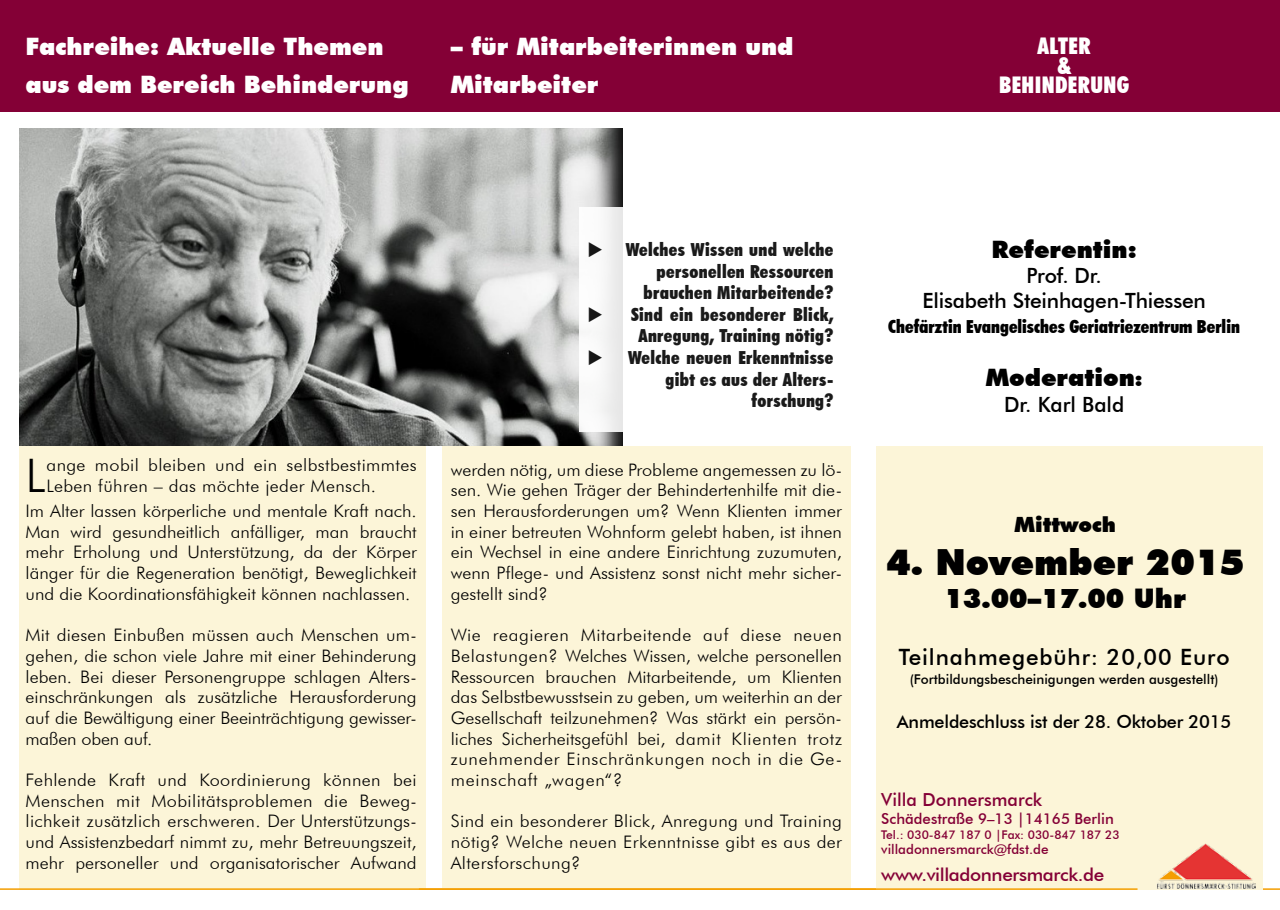
<style>
.page{position:relative;width:1280px;height:910px;background:#fff}
.page>*{position:absolute;margin:0;border:0;box-sizing:border-box;transform-origin:0 0}
.t1{font:300 46.2px "Futura BT";color:#000;scale:1.05 1}
.t2{font:900 36px "Futura BT";color:#000}
.t3{font:900 27px "Futura BT";color:#000}
.t4{font:900 24px/37.5px "Futura BT";color:#fff}
.t5{font:900 24px "Futura BT";color:#000}
.t6{font:900 condensed 22.95px/19.5px "Futura BT";letter-spacing:.02em;color:#fff;text-align:center}
.t7{font:500 22.5px "Futura BT";letter-spacing:.04em;color:#000}
.t8{font:500 21px/25.2px "Futura BT";letter-spacing:-.01em;color:#000;text-align:center}
.t9{font:900 21px "Futura BT";color:#000}
.t10{font:900 condensed 18px/21.6px "Futura BT";letter-spacing:.02em;color:#000;text-align:right}
.t11{font:900 condensed 18px "Futura BT";color:#000}
.t12{font:500 18px "Futura BT";letter-spacing:-.01em;color:#000}
.t13{font:500 18px "Futura BT";letter-spacing:-.02em;color:#840036;scale:1.05 1}
.t14{font:500 18px "Futura BT";color:#840036}
.t15{font:300 17.25px/20.7px "Futura BT";color:#000;text-align:justify;scale:1.05 1}
.t16{font:300 17.25px/20.7px "Futura BT";letter-spacing:.02em;color:#000;scale:1.05 1}
.t17{font:500 15px "Futura BT";color:#840036}
.t18{font:500 13.5px "Futura BT";color:#000}
.t19{font:500 13.5px "Futura BT";color:#840036}
.t20{font:500 12px "Futura BT";color:#840036}
.s1{font-size:24.15px}
.s2{font-size:20.7px}
</style>
<div class="page">
<img style="left:19px;top:129px;width:603px;height:317px">
<div style="left:19px;top:446px;width:406px;height:444px;background:#fcf5d8"></div>
<div style="left:0;top:0;width:1280px;height:112px;background:#840036"></div>
<hr style="left:419px;top:888px;width:861px;height:2px;background:#f49e00">
<div style="left:442px;top:446px;width:408px;height:442px;background:#fcf5d8"></div>
<div style="left:876px;top:446px;width:387px;height:444px;background:#fcf5d8"></div>
<div style="left:579px;top:207px;width:263px;height:225px;background:#fff"></div>
<img style="left:1157px;top:843px;width:98px;height:45px">
<hr style="left:0;top:888px;width:1137px;height:2px;background:#f49e00">
<svg style="left:607px;top:256px;width:15px;height:1px"></svg>
<svg style="left:604px;top:321px;width:18px;height:1px"></svg>
<svg style="left:606px;top:364px;width:16px;height:1px"></svg>
<h3 class="t4" style="left:26px;top:28px;width:385px">Fachreihe: Aktuelle Themen aus dem Bereich Behinderung</h3>
<h3 class="t4" style="left:451px;top:28px;width:344px">– für Mitarbeiterinnen und<br>Mitarbeiter</h3>
<h3 class="t6" style="left:999px;top:36px;width:132px">Alter<br>&amp;<br>Behinderung</h3>
<h1 class="t1" style="left:26px;top:447px;width:21px">L</h1>
<p class="t16" style="left:47px;top:455px;width:354px">ange mobil bleiben und ein selbstbestimmtes<br>Leben führen – das möchte jeder Mensch.</p>
<p class="t15" style="left:26px;top:500px;width:374px">Im Alter lassen körperliche und mentale Kraft nach.<br>Man wird gesundheitlich anfälliger, man braucht mehr Erholung und Unterstützung, da der Körper länger für die Regeneration benötigt, Beweglichkeit und die Koordinationsfähigkeit können nachlassen.</p>
<p class="t15" style="left:26px;top:624px;width:374px">Mit diesen Einbußen müssen auch Menschen um&shy;gehen, die schon viele Jahre mit einer Behinderung leben. Bei dieser Personengruppe schlagen Alters&shy;einschränkungen als zusätzliche Herausforderung auf die Bewältigung einer Beeinträchtigung gewisser&shy;maßen oben auf.</p>
<p class="t15" style="left:26px;top:769px;width:374px">Fehlende Kraft und Koordinierung können bei Menschen mit Mobilitätsproblemen die Beweg&shy;lichkeit zusätzlich erschweren. Der Unterstützungs&shy;und Assistenzbedarf nimmt zu, mehr Betreuungszeit, mehr personeller und organisatorischer Aufwand</p>
<p class="t10" style="left:587px;top:239px;width:247px">◆ Welches Wissen und welche personellen Ressourcen brauchen Mitarbeitende?</p>
<p class="t10" style="left:587px;top:303px;width:247px">◆ Sind ein besonderer Blick,<br>Anregung, Training nötig?</p>
<p class="t10" style="left:587px;top:347px;width:247px">◆ Welche neuen Erkenntnisse gibt es aus der Alters&shy;forschung?</p>
<p class="t15" style="left:451px;top:459px;width:374px">werden nötig, um diese Probleme angemessen zu lö&shy;sen. Wie gehen Träger der Behindertenhilfe mit die&shy;sen Herausforderungen um? Wenn Klienten immer in einer betreuten Wohnform gelebt haben, ist ihnen ein Wechsel in eine andere Einrichtung zuzumuten, wenn Pflege- und Assistenz sonst nicht mehr sicher&shy;gestellt sind?</p>
<p class="t15" style="left:451px;top:624px;width:374px">Wie reagieren Mitarbeitende auf diese neuen Belastungen? Welches Wissen, welche personellen Ressourcen brauchen Mitarbeitende, um Klienten das Selbstbewusstsein zu geben, um weiterhin an der Gesellschaft teilzunehmen? Was stärkt ein persön&shy;liches Sicherheitsgefühl bei, damit Klienten trotz zunehmender Einschränkungen noch in die Ge&shy;meinschaft „wagen“?</p>
<p class="t15" style="left:451px;top:811px;width:374px">Sind ein besonderer Blick, Anregung und Training nötig? Welche neuen Erkenntnisse gibt es aus der Altersforschung?</p>
<h3 class="t5" style="left:991px;top:234px;width:147px">Referentin<span class="s1">:</span></h3>
<p class="t8" style="left:922px;top:262px;width:285px">Prof. Dr.<br>Elisabeth Steinhagen-Thiessen</p>
<p class="t11" style="left:888px;top:315px;width:353px">Chefärztin Evangelisches Geriatriezentrum Berlin</p>
<h3 class="t5" style="left:986px;top:363px;width:158px">Moderation<span class="s2">:</span></h3>
<p class="t8" style="left:1004px;top:391px;width:122px">Dr. Karl Bald</p>
<p class="t9" style="left:1014px;top:512px;width:103px">Mittwoch</p>
<h2 class="t2" style="left:886px;top:541px;width:360px">4. November 2015</h2>
<h3 class="t3" style="left:944px;top:582px;width:243px">13.00–17.00 Uhr</h3>
<h3 class="t7" style="left:899px;top:643px;width:332px">Teilnahmegebühr: 20,00 Euro</h3>
<p class="t18" style="left:910px;top:671px;width:310px">(Fortbildungsbescheinigungen werden ausgestellt)</p>
<p class="t12" style="left:897px;top:710px;width:336px">Anmeldeschluss ist der 28. Oktober 2015</p>
<p class="t14" style="left:881px;top:788px;width:163px">Villa Donnersmarck</p>
<p class="t17" style="left:881px;top:809px;width:234px">Schädestraße 9–13 |14165 Berlin</p>
<p class="t20" style="left:881px;top:827px;width:240px">Tel.: 030-847 187 0 |Fax: 030-847 187 23</p>
<p class="t19" style="left:881px;top:841px;width:169px">villadonnersmarck@fdst.de</p>
<p class="t13" style="left:881px;top:863px;width:214px">www.villadonnersmarck.de</p>
</div>
